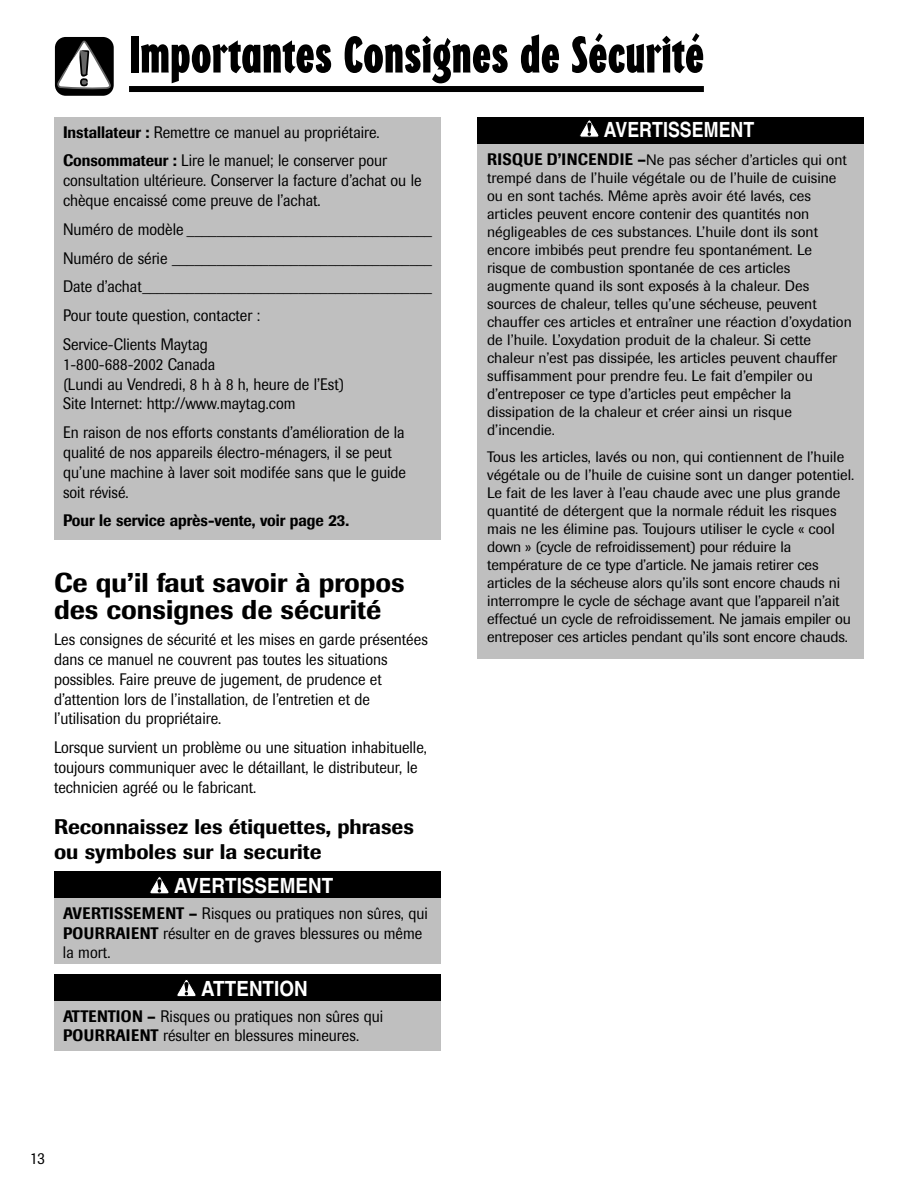
<style>
.page{position:relative;width:918px;height:1188px;background:#fff}
.page>*{position:absolute;margin:0;border:0;box-sizing:border-box;transform-origin:0 0}
.t1{font:54px "Regatta Condensed Plain";color:#000}
.t2{font:500 27px/27px "Imago";color:#000}
.t3{font:500 21px/25.2px "Imago";color:#000}
.t4{font:700 21px "Helvetica";color:#fff;scale:.9 1}
.t5{font:700 21px "Helvetica";color:#fff;scale:.85 1}
.t6{font:16.5px/19.8px "Imago";color:#000;scale:.9 1}
.t7{font:500 16.5px "Imago";color:#000;scale:.9 1}
.t8{font:15px/18px "Imago";color:#000}
.s1{font-weight:500}
.s2{font-weight:500;font-size:16.5px}
</style>
<div class="page">
<div style="left:55px;top:37px;width:59px;height:59px;background:#000;border-radius:11px"></div>
<svg style="left:57px;top:40px;width:55px;height:49px"></svg>
<div style="left:129px;top:86px;width:575px;height:6px;background:#000"></div>
<div style="left:54px;top:895px;width:387px;height:69px;background:#bfbfbf"></div>
<div style="left:54px;top:871px;width:387px;height:27px;background:#000"></div>
<svg style="left:150px;top:876px;width:19px;height:18px"></svg>
<div style="left:54px;top:998px;width:387px;height:52px;background:#bfbfbf"></div>
<div style="left:54px;top:974px;width:387px;height:27px;background:#000"></div>
<svg style="left:177px;top:979px;width:19px;height:18px"></svg>
<div style="left:477px;top:141px;width:387px;height:518px;background:#bfbfbf"></div>
<div style="left:477px;top:117px;width:387px;height:27px;background:#000"></div>
<svg style="left:579px;top:120px;width:20px;height:17px"></svg>
<div style="left:54px;top:117px;width:387px;height:423px;background:#bfbfbf"></div>
<h1 class="t1" style="left:129px;top:37px;width:577px">Importantes Consignes de Sécurité</h1>
<p class="t6" style="left:63px;top:119px;width:362px;line-height:28.8px"><span class="s1">Installateur :</span> Remettre ce manuel au propriétaire.<br><span class="s1">Consommateur :</span> Lire le manuel; le conserver pour</p>
<p class="t6" style="left:63px;top:172px;width:400px">consultation ultérieure. Conserver la facture d’achat ou le chèque encaissé come preuve de l’achat.</p>
<p class="t6" style="left:63px;top:216px;width:412px;line-height:28.8px">Numéro de modèle _________________________________ Numéro de série ___________________________________ Date d’achat_______________________________________ Pour toute question, contacter :<br>Service-Clients Maytag</p>
<p class="t6" style="left:63px;top:355px;width:313px">1-800-688-2002 Canada<br>(Lundi au Vendredi, 8 h à 8 h, heure de l’Est)<br>Site Internet: http://www.maytag.com</p>
<p class="t6" style="left:63px;top:424px;width:383px">En raison de nos efforts constants d’amélioration de la qualité de nos appareils électro-ménagers, il se peut qu’une machine à laver soit modifée sans que le guide soit révisé.</p>
<p class="t7" style="left:63px;top:515px;width:320px">Pour le service après-vente, voir page 23.</p>
<h2 class="t2" style="left:54px;top:572px;width:352px">Ce qu’il faut savoir à propos des consignes de sécurité</h2>
<p class="t6" style="left:54px;top:631px;width:417px">Les consignes de sécurité et les mises en garde présentées dans ce manuel ne couvrent pas toutes les situations possibles. Faire preuve de jugement, de prudence et d’attention lors de l’installation, de l’entretien et de l’utilisation du propriétaire.</p>
<p class="t6" style="left:54px;top:739px;width:416px">Lorsque survient un problème ou une situation inhabituelle, toujours communiquer avec le détaillant, le distributeur, le technicien agréé ou le fabricant.</p>
<h3 class="t3" style="left:54px;top:816px;width:361px">Reconnaissez les étiquettes, phrases ou symboles sur la securite</h3>
<h3 class="t4" style="left:174px;top:878px;width:178px">AVERTISSEMENT</h3>
<p class="t6" style="left:63px;top:904px;width:407px"><span class="s1">AVERTISSEMENT –</span> Risques ou pratiques non sûres, qui<br><span class="s1">POURRAIENT</span> résulter en de graves blessures ou même la mort.</p>
<h3 class="t4" style="left:201px;top:980px;width:120px">ATTENTION</h3>
<p class="t6" style="left:63px;top:1007px;width:357px"><span class="s1">ATTENTION –</span> Risques ou pratiques non sûres qui<br><span class="s1">POURRAIENT</span> résulter en blessures mineures.</p>
<h3 class="t5" style="left:604px;top:121px;width:178px">AVERTISSEMENT</h3>
<p class="t8" style="left:487px;top:151px;width:366px"><span class="s2">RISQUE D’INCENDIE –</span>Ne pas sécher d’articles qui ont trempé dans de l’huile végétale ou de l’huile de cuisine ou en sont tachés. Même après avoir été lavés, ces articles peuvent encore contenir des quantités non négligeables de ces substances. L’huile dont ils sont encore imbibés peut prendre feu spontanément. Le risque de combustion spontanée de ces articles augmente quand ils sont exposés à la chaleur. Des sources de chaleur, telles qu’une sécheuse, peuvent chauffer ces articles et entraîner une réaction d’oxydation de l’huile. L’oxydation produit de la chaleur. Si cette chaleur n’est pas dissipée, les articles peuvent chauffer suffisamment pour prendre feu. Le fait d’empiler ou d’entreposer ce type d’articles peut empêcher la dissipation de la chaleur et créer ainsi un risque d’incendie.</p>
<p class="t8" style="left:487px;top:449px;width:369px">Tous les articles, lavés ou non, qui contiennent de l’huile végétale ou de l’huile de cuisine sont un danger potentiel.<br>Le fait de les laver à l’eau chaude avec une plus grande quantité de détergent que la normale réduit les risques mais ne les élimine pas. Toujours utiliser le cycle « cool down » (cycle de refroidissement) pour réduire la température de ce type d’article. Ne jamais retirer ces articles de la sécheuse alors qu’ils sont encore chauds ni interrompre le cycle de séchage avant que l’appareil n’ait effectué un cycle de refroidissement. Ne jamais empiler ou entreposer ces articles pendant qu’ils sont encore chauds.</p>
<p class="t6" style="left:30px;top:1149px;width:18px">13</p>
</div>
